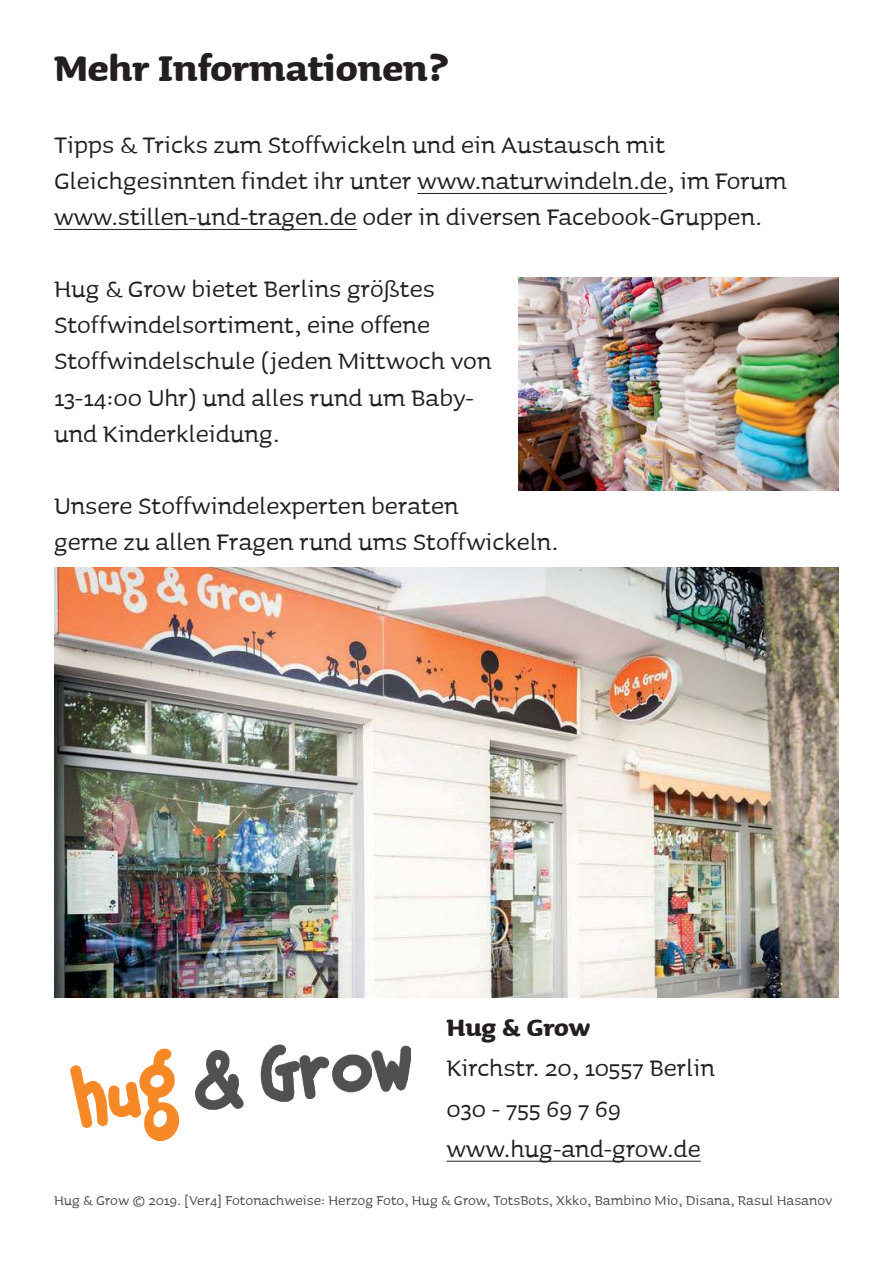
<style>
.page{position:relative;width:893px;height:1263px;background:#fff}
.page>*{position:absolute;margin:0;border:0;box-sizing:border-box;transform-origin:0 0}
.t1{font:700 45px "Sauna";color:#231f20}
.t2{font:30px/36px "Sauna";color:#231f20}
.t3{font:700 30px "Sauna";color:#231f20}
.t4{font:17.1px "Sauna";color:#494b4c}
</style>
<div class="page">
<hr style="left:417px;top:193px;width:250px;height:1px;background:#231f20">
<hr style="left:54px;top:229px;width:303px;height:1px;background:#231f20">
<img style="left:70px;top:1044px;width:341px;height:97px">
<img style="left:55px;top:568px;width:783px;height:430px">
<hr style="left:446px;top:1161px;width:255px;height:1px;background:#231f20">
<img style="left:519px;top:277px;width:320px;height:213px">
<h1 class="t1" style="left:54px;top:49px;width:396px">Mehr Informationen?</h1>
<p class="t2" style="left:54px;top:128px;width:734px">Tipps &amp; Tricks zum Stoffwickeln und ein Austausch mit<br>Gleichgesinnten findet ihr unter www.naturwindeln.de, im Forum www.stillen-und-tragen.de oder in diversen Facebook-Gruppen.</p>
<p class="t2" style="left:54px;top:272px;width:439px">Hug &amp; Grow bietet Berlins größtes Stoffwindelsortiment, eine offene Stoffwindelschule (jeden Mittwoch von 13-14:00 Uhr) und alles rund um Baby&shy;und Kinderkleidung.</p>
<p class="t2" style="left:54px;top:488px;width:506px">Unsere Stoffwindelexperten beraten<br>gerne zu allen Fragen rund ums Stoffwickeln.</p>
<p class="t3" style="left:446px;top:1014px;width:145px">Hug &amp; Grow</p>
<p class="t2" style="left:446px;top:1049px;width:270px;line-height:40.5px">Kirchstr. 20, 10557 Berlin<br>030 - 755 69 7 69 www.hug-and-grow.de</p>
<p class="t4" style="left:54px;top:1193px;width:780px">Hug &amp; Grow © 2019. [Ver4] Fotonachweise: Herzog Foto, Hug &amp; Grow, TotsBots, Xkko, Bambino Mio, Disana, Rasul Hasanov</p>
</div>
